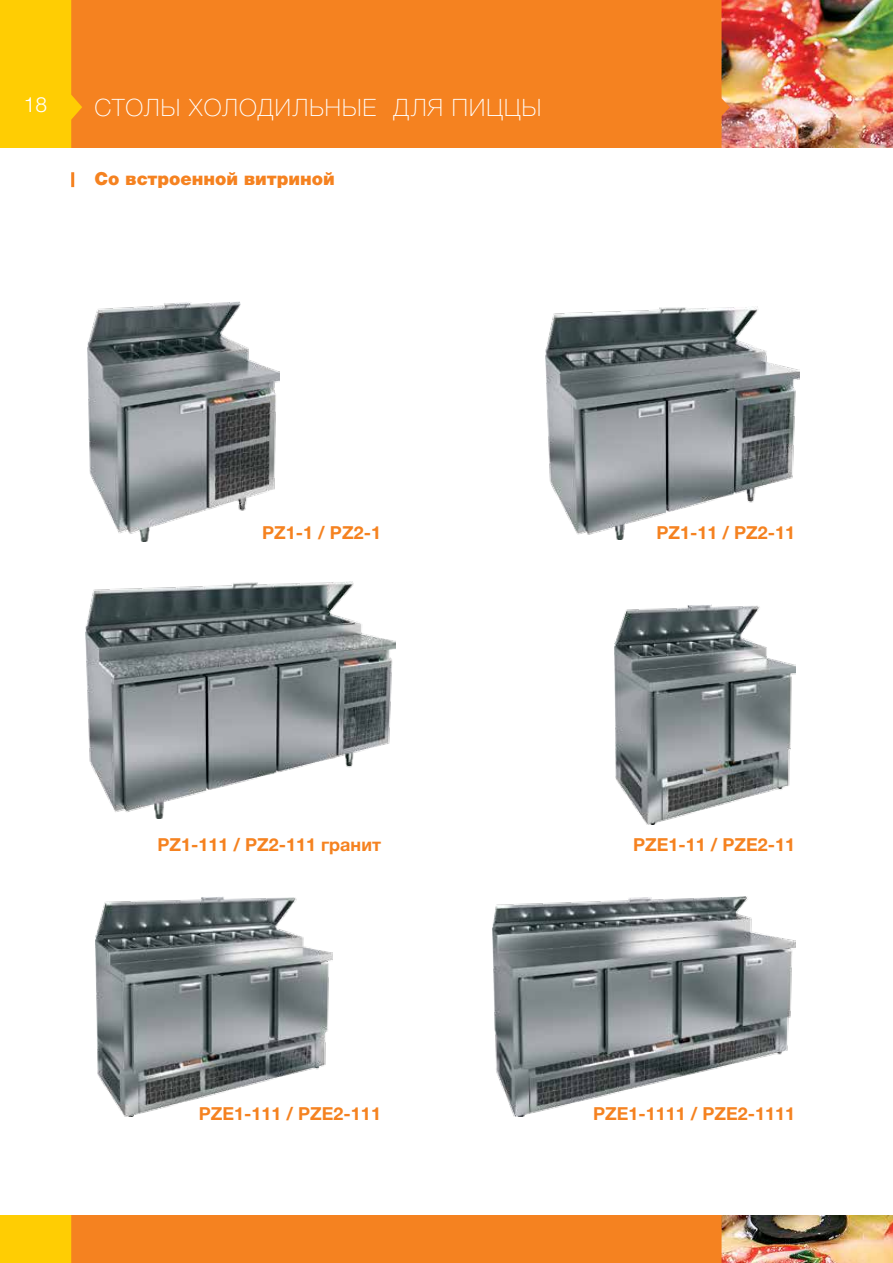
<style>
.page{position:relative;width:893px;height:1263px;background:#fff}
.page>*{position:absolute;margin:0;border:0;box-sizing:border-box;transform-origin:0 0}
.t1{font:100 24px "Helvetica Neue Cyr";letter-spacing:.05em;color:#fff}
.t2{font:300 21px "Helvetica Neue Cyr";color:#fff}
.t3{font:700 18px "Helvetica Neue Cyr";color:#f58220}
.t4{font:900 18px "Helvetica Neue Cyr";color:#f58220}
</style>
<div class="page">
<img style="left:730px;top:0;width:163px;height:148px">
<img style="left:730px;top:1215px;width:163px;height:48px">
<div style="left:82px;top:0;width:648px;height:1263px;background:#f58220"></div>
<svg style="left:35px;top:0;width:47px;height:1263px;background:#fcbd0a"></svg>
<div style="left:0;top:0;width:35px;height:1263px;background:#ffcd03"></div>
<div style="left:0;top:149px;width:893px;height:1066px;background:#fff"></div>
<img style="left:85px;top:581px;width:311px;height:238px">
<img style="left:546px;top:306px;width:254px;height:234px">
<hr style="left:71px;top:172px;width:3px;height:15px;background:#f58220">
<img style="left:87px;top:302px;width:192px;height:239px">
<img style="left:614px;top:604px;width:181px;height:220px">
<img style="left:96px;top:896px;width:237px;height:220px">
<img style="left:493px;top:896px;width:302px;height:220px">
<p class="t2" style="left:24px;top:93px;width:25px">18</p>
<h1 class="t1" style="left:95px;top:95px;width:448px">СТОЛЫ ХОЛОДИЛЬНЫЕ ДЛЯ ПИЦЦЫ</h1>
<p class="t4" style="left:95px;top:169px;width:242px">Со встроенной витриной</p>
<p class="t3" style="left:262px;top:522px;width:120px">PZ1-1 / PZ2-1</p>
<p class="t3" style="left:656px;top:522px;width:140px">PZ1-11 / PZ2-11</p>
<p class="t3" style="left:157px;top:834px;width:225px">PZ1-111 / PZ2-111 гранит</p>
<p class="t3" style="left:633px;top:834px;width:164px">PZE1-11 / PZE2-11</p>
<p class="t3" style="left:199px;top:1104px;width:184px">PZE1-111 / PZE2-111</p>
<p class="t3" style="left:593px;top:1104px;width:204px">PZE1-1111 / PZE2-1111</p>
</div>
